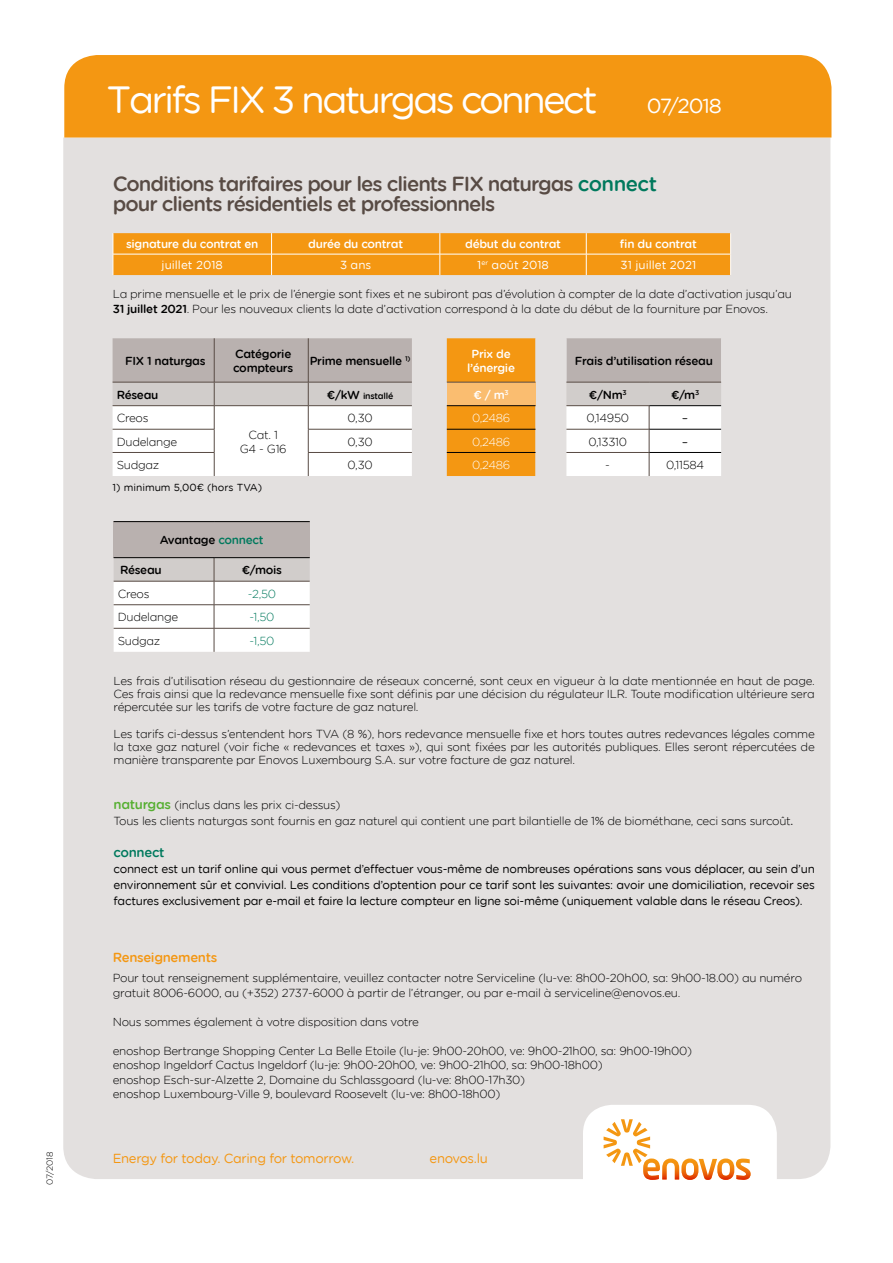
<style>
.page{position:relative;width:893px;height:1263px;background:#fff}
.page>*{position:absolute;margin:0;border:0;box-sizing:border-box;transform-origin:0 0}
.t1{font:37.8px "Gotham Rounded Book Enovos";letter-spacing:-.075em;color:#fff}
.t2{font:20.4px/20.4px "Gotham Rounded Medium Enovos";letter-spacing:-.05em;color:#584b44}
.t3{font:20.4px "Gotham Rounded Book Enovos";letter-spacing:-.055em;color:#fff}
.t4{font:17.4px "Gotham Rounded Light Enovos";color:#000}
.t5{font:13.05px "Gotham Rounded Book Enovos";letter-spacing:-.025em;color:#f49712}
.t6{font:13.05px "Gotham Rounded Medium Enovos";letter-spacing:-.025em;color:#f49712}
.t7{font:13.05px "Gotham Rounded Medium Enovos";letter-spacing:-.025em;color:#00795d}
.t8{font:11.7px/14.5px "Gotham Rounded Light Enovos";letter-spacing:-.025em;color:#000}
.t9{font:11.7px/16px "Gotham Rounded Book Enovos";letter-spacing:-.025em;color:#000;text-align:justify}
.t10{font:11.7px/14px "Gotham Rounded Medium Enovos";letter-spacing:-.025em;color:#000}
.t11{font:11.7px/14.5px "Gotham Rounded Medium Enovos";letter-spacing:-.025em;color:#fff;text-align:center}
.t12{font:11.7px "Gotham Rounded Book Enovos";color:#fff}
.t13{font:11.7px "Gotham Rounded Light Enovos";letter-spacing:-.025em;color:#fff}
.t14{font:11.7px "Gotham Rounded Light Enovos";color:#00795d}
.t15{font:10.2px "Gotham Rounded Book Enovos";color:#000}
.t16{font:8.7px "Gotham Rounded Medium Enovos";letter-spacing:-.025em;color:#000}
.t17{font:8.7px "Gotham Rounded Light Enovos";color:#000}
.s1{color:#00795d}
.s2{font-family:"Gotham Rounded Medium Enovos"}
.s3{font-size:11.7px}
.s4{font-family:"Gotham Rounded Medium Enovos";font-size:13.05px;color:#56af31}
.s5{font-family:"Gotham Rounded Book Enovos"}
</style>
<div class="page">
<div style="left:63px;top:138px;width:767px;height:1041px;background:#e3e0df"></div>
<div style="left:113px;top:233px;width:618px;height:42px;background:#f49712"></div>
<hr style="left:113px;top:254px;width:159px;height:1px;background:#fff">
<hr style="left:272px;top:254px;width:168px;height:1px;background:#fff">
<hr style="left:440px;top:254px;width:146px;height:1px;background:#fff">
<hr style="left:586px;top:254px;width:145px;height:1px;background:#fff">
<div style="left:64px;top:55px;width:767px;height:83px;background:#f49712"></div>
<div style="left:583px;top:1105px;width:194px;height:103px;background:#fff;border-radius:29px"></div>
<svg style="left:604px;top:1119px;width:147px;height:61px"></svg>
<svg style="left:113px;top:338px;width:631px;height:138px"></svg>
<hr style="left:447px;top:405px;width:88px;height:1px;background:#000">
<hr style="left:447px;top:429px;width:88px;height:1px;background:#000">
<hr style="left:447px;top:452px;width:88px;height:1px;background:#000">
<hr style="left:566px;top:382px;width:83px;height:1px;background:#584b44">
<hr style="left:649px;top:382px;width:72px;height:1px;background:#584b44">
<hr style="left:566px;top:405px;width:83px;height:1px;background:#584b44">
<hr style="left:566px;top:429px;width:83px;height:1px;background:#584b44">
<hr style="left:566px;top:452px;width:83px;height:1px;background:#584b44">
<hr style="left:649px;top:405px;width:72px;height:1px;background:#000">
<hr style="left:649px;top:429px;width:72px;height:1px;background:#000">
<hr style="left:649px;top:452px;width:72px;height:1px;background:#000">
<div style="left:114px;top:522px;width:196px;height:36px;background:#b9b1af"></div>
<hr style="left:114px;top:521px;width:100px;height:1px;background:#000">
<hr style="left:214px;top:521px;width:96px;height:1px;background:#000">
<hr style="left:114px;top:557px;width:100px;height:1px;background:#000">
<hr style="left:214px;top:557px;width:96px;height:1px;background:#000">
<svg style="left:114px;top:558px;width:196px;height:94px"></svg>
<p class="t17" style="left:44px;top:1185px;width:35px;rotate:-90deg">07/2018</p>
<h1 class="t1" style="left:107px;top:74px;width:492px">Tarifs FIX 3 naturgas connect</h1>
<h2 class="t3" style="left:647px;top:92px;width:77px">07/2018</h2>
<h2 class="t2" style="left:113px;top:173px;width:546px">Conditions tarifaires pour les clients FIX naturgas <span class="s1">connect </span>pour clients résidentiels et professionnels</h2>
<p class="t11" style="left:126px;top:236px;width:134px">signature du contrat en</p>
<p class="t11" style="left:308px;top:236px;width:96px">durée du contrat</p>
<p class="t11" style="left:465px;top:236px;width:97px">début du contrat</p>
<p class="t11" style="left:620px;top:236px;width:78px">fin du contrat</p>
<p class="t12" style="left:162px;top:257px;width:63px">juillet 2018</p>
<p class="t12" style="left:340px;top:257px;width:33px">3 ans</p>
<p class="t12" style="left:477px;top:257px;width:73px">1<sup>er</sup> août 2018</p>
<p class="t12" style="left:621px;top:257px;width:77px">31 juillet 2021</p>
<p class="t8" style="left:113px;top:286px;width:681px">La prime mensuelle et le prix de l’énergie sont fixes et ne subiront pas d’évolution à compter de la date d’activation jusqu’au<br><span class="s2">31 juillet 2021</span>. Pour les nouveaux clients la date d’activation correspond à la date du début de la fourniture par Enovos.</p>
<p class="t10" style="left:125px;top:353px;width:82px">FIX 1 naturgas</p>
<p class="t10" style="left:233px;top:346px;width:62px">Catégorie compteurs</p>
<p class="t10" style="left:310px;top:353px;width:102px">Prime mensuelle <sup>1)</sup></p>
<p class="t11" style="left:467px;top:346px;width:49px">Prix de l’énergie</p>
<p class="t10" style="left:575px;top:353px;width:140px">Frais d’utilisation réseau</p>
<p class="t10" style="left:117px;top:387px;width:43px">Réseau</p>
<p class="t16" style="left:327px;top:389px;width:68px"><span class="s3">€/kW</span> installé</p>
<p class="t11" style="left:474px;top:387px;width:37px">€ / m<sup>3</sup></p>
<p class="t10" style="left:589px;top:387px;width:39px">€/Nm<sup>3</sup></p>
<p class="t10" style="left:671px;top:387px;width:30px">€/m<sup>3</sup></p>
<p class="t8" style="left:117px;top:410px;width:33px">Creos</p>
<p class="t8" style="left:240px;top:427px;width:49px;line-height:14px;text-align:center">Cat. 1<br>G4 - G16</p>
<p class="t8" style="left:348px;top:410px;width:27px">0,30</p>
<p class="t13" style="left:472px;top:410px;width:40px">0,2486</p>
<p class="t8" style="left:586px;top:410px;width:44px">0,14950</p>
<h3 class="t4" style="left:682px;top:407px;width:9px">-</h3>
<p class="t8" style="left:117px;top:434px;width:62px">Dudelange</p>
<p class="t8" style="left:348px;top:434px;width:27px">0,30</p>
<p class="t13" style="left:472px;top:433px;width:40px">0,2486</p>
<p class="t8" style="left:588px;top:434px;width:40px">0,13310</p>
<h3 class="t4" style="left:682px;top:430px;width:9px">-</h3>
<p class="t8" style="left:117px;top:457px;width:44px">Sudgaz</p>
<p class="t8" style="left:348px;top:457px;width:27px">0,30</p>
<p class="t13" style="left:472px;top:457px;width:40px">0,2486</p>
<p class="t8" style="left:605px;top:457px;width:6px">-</p>
<p class="t8" style="left:666px;top:457px;width:40px">0,11584</p>
<p class="t15" style="left:113px;top:480px;width:151px">1) minimum 5,00€ (hors TVA)</p>
<p class="t10" style="left:160px;top:533px;width:105px">Avantage <span class="s1">connect</span></p>
<p class="t10" style="left:120px;top:562px;width:43px">Réseau</p>
<p class="t10" style="left:242px;top:562px;width:42px">€/mois</p>
<p class="t8" style="left:118px;top:586px;width:33px">Creos</p>
<p class="t14" style="left:248px;top:586px;width:30px">-2,50</p>
<p class="t8" style="left:118px;top:609px;width:62px">Dudelange</p>
<p class="t14" style="left:249px;top:609px;width:27px">-1,50</p>
<p class="t8" style="left:118px;top:633px;width:44px">Sudgaz</p>
<p class="t14" style="left:249px;top:633px;width:27px">-1,50</p>
<p class="t8" style="left:114px;top:674px;width:703px;line-height:13px;text-align:justify">Les frais d’utilisation réseau du gestionnaire de réseaux concerné, sont ceux en vigueur à la date mentionnée en haut de page.<br>Ces frais ainsi que la redevance mensuelle fixe sont définis par une décision du régulateur ILR. Toute modification ultérieure sera répercutée sur les tarifs de votre facture de gaz naturel.</p>
<p class="t8" style="left:114px;top:726px;width:703px;line-height:13px;text-align:justify">Les tarifs ci-dessus s’entendent hors TVA (8 %), hors redevance mensuelle fixe et hors toutes autres redevances légales comme la taxe gaz naturel (voir fiche « redevances et taxes »), qui sont fixées par les autorités publiques. Elles seront répercutées de manière transparente par Enovos Luxembourg S.A. sur votre facture de gaz naturel.</p>
<p class="t8" style="left:114px;top:796px;width:681px;line-height:16px"><span class="s4">naturgas</span> (inclus dans les prix ci-dessus)<br>Tous les clients naturgas sont fournis en gaz naturel qui contient une part bilantielle de 1% de biométhane, ceci sans surcoût<span class="s5">.</span></p>
<p class="t7" style="left:114px;top:843px;width:52px">connect</p>
<p class="t9" style="left:114px;top:860px;width:703px">connect est un tarif online qui vous permet d’effectuer vous-même de nombreuses opérations sans vous déplacer, au sein d’un environnement sûr et convivial. Les conditions d’optention pour ce tarif sont les suivantes: avoir une domiciliation, recevoir ses factures exclusivement par e-mail et faire la lecture compteur en ligne soi-même (uniquement valable dans le réseau Creos).</p>
<p class="t6" style="left:113px;top:948px;width:106px">Renseignements</p>
<p class="t8" style="left:113px;top:970px;width:691px">Pour tout renseignement supplémentaire, veuillez contacter notre Serviceline (lu-ve: 8h00-20h00, sa: 9h00-18.00) au numéro gratuit 8006-6000, au (+352) 2737-6000 à partir de l’étranger, ou par e-mail à serviceline@enovos.eu.</p>
<p class="t8" style="left:113px;top:1014px;width:308px">Nous sommes également à votre disposition dans votre</p>
<p class="t8" style="left:113px;top:1043px;width:581px">enoshop Bertrange Shopping Center La Belle Etoile (lu-je: 9h00-20h00, ve: 9h00-21h00, sa: 9h00-19h00) enoshop Ingeldorf Cactus Ingeldorf (lu-je: 9h00-20h00, ve: 9h00-21h00, sa: 9h00-18h00)<br>enoshop Esch-sur-Alzette 2, Domaine du Schlassgoard (lu-ve: 8h00-17h30)<br>enoshop Luxembourg-Ville 9, boulevard Roosevelt (lu-ve: 8h00-18h00)</p>
<p class="t5" style="left:113px;top:1149px;width:243px">Energy for today. Caring for tomorrow.</p>
<p class="t5" style="left:430px;top:1149px;width:60px">enovos.lu</p>
</div>
